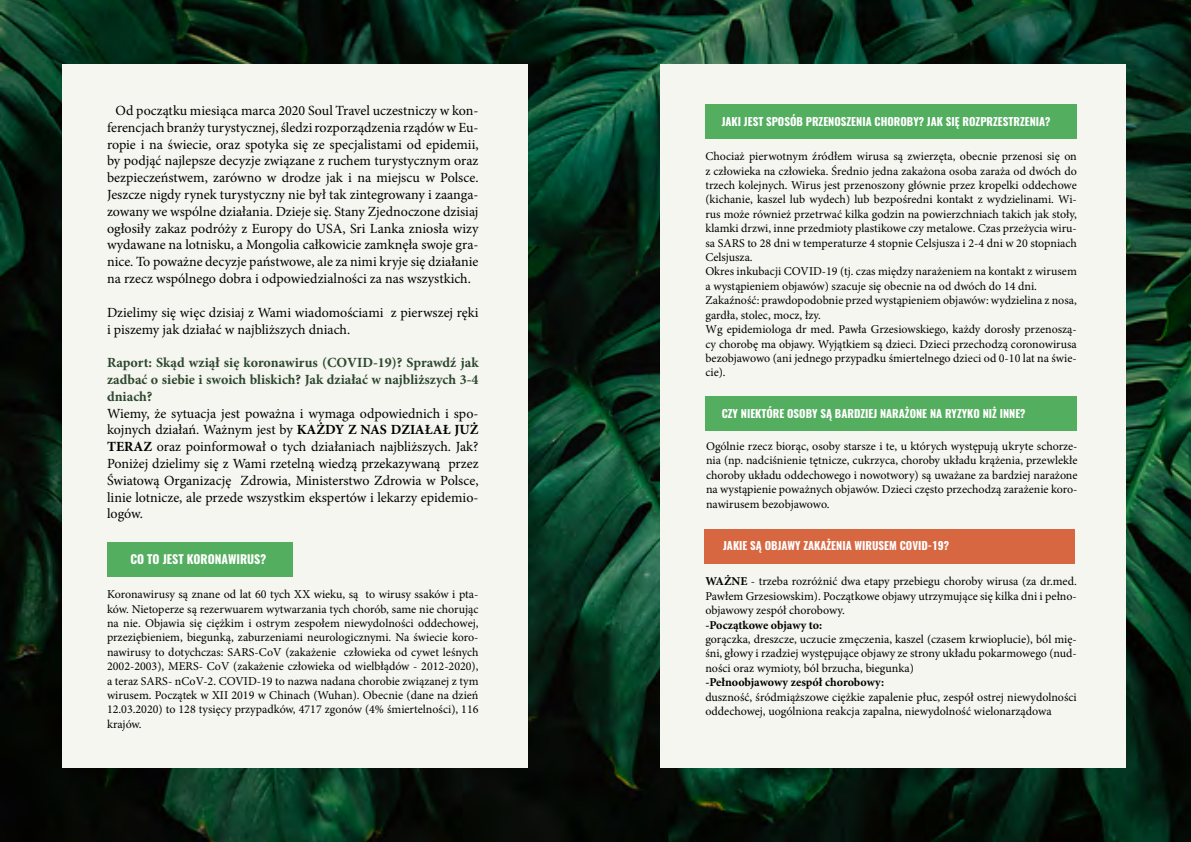
<style>
.page{position:relative;width:1191px;height:842px;background:#fff}
.page>*{position:absolute;margin:0;border:0;box-sizing:border-box;transform-origin:0 0}
.t1{font:14px/16.8px "Minion Pro";color:#000;text-align:justify}
.t2{font:700 14px/16.8px "Minion Pro";color:#2d472e;text-align:justify}
.t3{font:12px/14.4px "Minion Pro";color:#000;text-align:justify}
.t4{font:700 12px "Minion Pro";color:#000}
.t5{font:700 12px "Oswald";color:#fff}
.t6{font:700 11px "Oswald";color:#fff}
.s1{font-weight:700}
</style>
<div class="page">
<img style="left:0;top:0;width:1191px;height:842px">
<div style="left:62px;top:64px;width:465px;height:704px;background:#f5f6f0"></div>
<div style="left:660px;top:64px;width:465px;height:704px;background:#f5f6f0"></div>
<div style="left:107px;top:542px;width:186px;height:34px;background:#53ae5f"></div>
<div style="left:705px;top:105px;width:371px;height:34px;background:#53ae5f"></div>
<div style="left:705px;top:396px;width:371px;height:35px;background:#53ae5f"></div>
<div style="left:704px;top:529px;width:370px;height:34px;background:#d66741"></div>
<p class="t1" style="left:107px;top:102px;width:373px;text-indent:8px">Od początku miesiąca marca 2020 Soul Travel uczestniczy w kon&shy;ferencjach branży turystycznej, śledzi rozporządzenia rządów w Eu&shy;ropie i na świecie, oraz spotyka się ze specjalistami od epidemii, by podjąć najlepsze decyzje związane z ruchem turystycznym oraz bezpieczeństwem, zarówno w drodze jak i na miejscu w Polsce.<br>Jeszcze nigdy rynek turystyczny nie był tak zintegrowany i zaanga&shy;zowany we wspólne działania. Dzieje się. Stany Zjednoczone dzisiaj ogłosiły zakaz podróży z Europy do USA, Sri Lanka zniosła wizy wydawane na lotnisku, a Mongolia całkowicie zamknęła swoje gra&shy;nice. To poważne decyzje państwowe, ale za nimi kryje się działanie na rzecz wspólnego dobra i odpowiedzialności za nas wszystkich.</p>
<p class="t1" style="left:107px;top:304px;width:373px">Dzielimy się więc dzisiaj z Wami wiadomościami z pierwszej ręki i piszemy jak działać w najbliższych dniach.</p>
<p class="t2" style="left:107px;top:354px;width:373px">Raport: Skąd wziął się koronawirus (COVID-19)? Sprawdź jak zadbać o siebie i swoich bliskich? Jak działać w najbliższych 3-4 dniach?</p>
<p class="t1" style="left:107px;top:405px;width:373px">Wiemy, że sytuacja jest poważna i wymaga odpowiednich i spo&shy;kojnych działań. Ważnym jest by <span class="s1">KAŻDY Z NAS DZIAŁAŁ JUŻ TERAZ</span> oraz poinformował o tych działaniach najbliższych. Jak?<br>Poniżej dzielimy się z Wami rzetelną wiedzą przekazywaną przez Światową Organizację Zdrowia, Ministerstwo Zdrowia w Polsce, linie lotnicze, ale przede wszystkim ekspertów i lekarzy epidemio&shy;logów.</p>
<p class="t5" style="left:130px;top:551px;width:137px">CO TO JEST KORONAWIRUS?</p>
<p class="t3" style="left:107px;top:587px;width:373px">Koronawirusy są znane od lat 60 tych XX wieku, są to wirusy ssaków i pta&shy;ków. Nietoperze są rezerwuarem wytwarzania tych chorób, same nie chorując na nie. Objawia się ciężkim i ostrym zespołem niewydolności oddechowej, przeziębieniem, biegunką, zaburzeniami neurologicznymi. Na świecie koro&shy;nawirusy to dotychczas: SARS-CoV (zakażenie człowieka od cywet leśnych 2002-2003), MERS- CoV (zakażenie człowieka od wielbłądów - 2012-2020), a teraz SARS- nCoV-2. COVID-19 to nazwa nadana chorobie związanej z tym wirusem. Początek w XII 2019 w Chinach (Wuhan). Obecnie (dane na dzień 12.03.2020) to 128 tysięcy przypadków, 4717 zgonów (4% śmiertelności), 116 krajów.</p>
<p class="t6" style="left:721px;top:114px;width:330px">JAKI JEST SPOSÓB PRZENOSZENIA CHOROBY? JAK SIĘ ROZPRZESTRZENIA?</p>
<p class="t3" style="left:705px;top:149px;width:373px;text-align:left">Chociaż pierwotnym źródłem wirusa są zwierzęta, obecnie przenosi się on z człowieka na człowieka. Średnio jedna zakażona osoba zaraża od dwóch do trzech kolejnych. Wirus jest przenoszony głównie przez kropelki oddechowe (kichanie, kaszel lub wydech) lub bezpośredni kontakt z wydzielinami. Wi&shy;rus może również przetrwać kilka godzin na powierzchniach takich jak stoły, klamki drzwi, inne przedmioty plastikowe czy metalowe. Czas przeżycia wiru&shy;sa SARS to 28 dni w temperaturze 4 stopnie Celsjusza i 2-4 dni w 20 stopniach Celsjusza.<br>Okres inkubacji COVID-19 (tj. czas między narażeniem na kontakt z wirusem a wystąpieniem objawów) szacuje się obecnie na od dwóch do 14 dni.<br>Zakaźność: prawdopodobnie przed wystąpieniem objawów: wydzielina z nosa, gardła, stolec, mocz, łzy.<br>Wg epidemiologa dr med. Pawła Grzesiowskiego, każdy dorosły przenoszą&shy;cy chorobę ma objawy. Wyjątkiem są dzieci. Dzieci przechodzą coronowirusa bezobjawowo (ani jednego przypadku śmiertelnego dzieci od 0-10 lat na świe&shy;cie).</p>
<p class="t6" style="left:721px;top:405px;width:305px">CZY NIEKTÓRE OSOBY SĄ BARDZIEJ NARAŻONE NA RYZYKO NIŻ INNE?</p>
<p class="t3" style="left:706px;top:439px;width:373px">Ogólnie rzecz biorąc, osoby starsze i te, u których występują ukryte schorze&shy;nia (np. nadciśnienie tętnicze, cukrzyca, choroby układu krążenia, przewlekłe choroby układu oddechowego i nowotwory) są uważane za bardziej narażone na wystąpienie poważnych objawów. Dzieci często przechodzą zarażenie koro&shy;nawirusem bezobjawowo.</p>
<p class="t6" style="left:723px;top:538px;width:227px">JAKIE SĄ OBJAWY ZAKAŻENIA WIRUSEM COVID-19?</p>
<p class="t3" style="left:705px;top:574px;width:373px"><span class="s1">WAŻNE</span> - trzeba rozróżnić dwa etapy przebiegu choroby wirusa (za dr.med.<br>Pawłem Grzesiowskim). Początkowe objawy utrzymujące się kilka dni i pełno&shy;objawowy zespół chorobowy.</p>
<p class="t4" style="left:705px;top:616px;width:118px">-Początkowe objawy to:</p>
<p class="t3" style="left:705px;top:632px;width:373px">gorączka, dreszcze, uczucie zmęczenia, kaszel (czasem krwioplucie), ból mię&shy;śni, głowy i rzadziej występujące objawy ze strony układu pokarmowego (nud&shy;ności oraz wymioty, ból brzucha, biegunka)</p>
<p class="t4" style="left:705px;top:674px;width:180px">-Pełnoobjawowy zespół chorobowy:</p>
<p class="t3" style="left:705px;top:689px;width:373px">duszność, śródmiąższowe ciężkie zapalenie płuc, zespół ostrej niewydolności oddechowej, uogólniona reakcja zapalna, niewydolność wielonarządowa</p>
</div>
